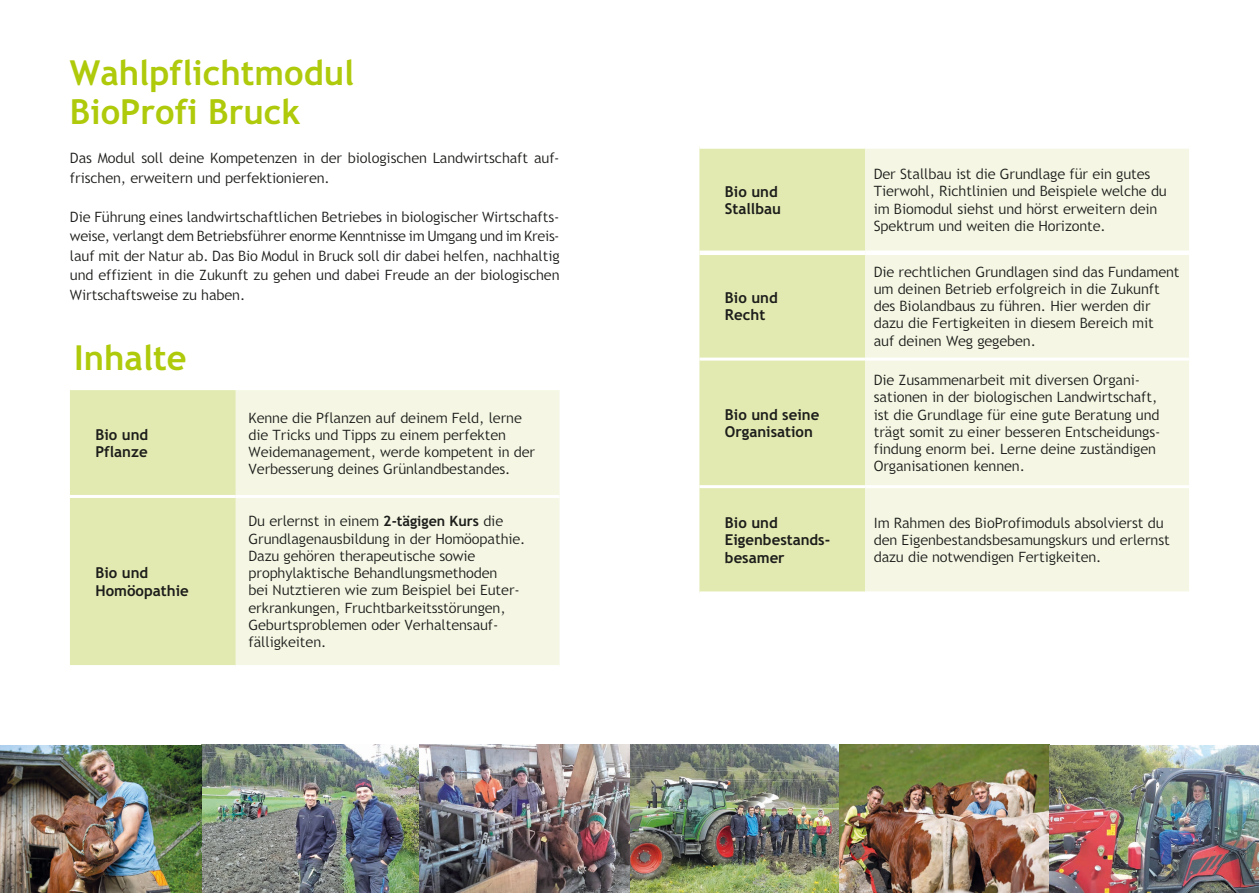
<style>
.page{position:relative;width:1259px;height:893px;background:#fff}
.page>*{position:absolute;margin:0;border:0;box-sizing:border-box;transform-origin:0 0}
.Titel_23_26{font:700 34.5px "Trebuchet SBG2";color:#afca0b}
.FT_light_9_5_11_5_li{font:700 15px/17.2px "Trebuchet SBG2";color:#1d1d1b}
.FT_light_9_5_11_5_li-2{font:300 14.25px/17.2px "Trebuchet SBG2";color:#1d1d1b}
.FT_light_9_5_11_5_Bl{font:300 14.25px/19.5px "Trebuchet SBG2";color:#1d1d1b}
.s1{font-weight:700}
</style>
<div class="page">
<img style="left:0;top:744px;width:1259px;height:149px">
<div style="left:70px;top:390px;width:166px;height:275px;background:#e2eab1"></div>
<div style="left:236px;top:390px;width:323px;height:275px;background:#f5f7e4"></div>
<hr style="left:70px;top:495px;width:166px;height:3px;background:#fff">
<hr style="left:236px;top:495px;width:323px;height:3px;background:#fff">
<div style="left:699px;top:149px;width:166px;height:442px;background:#e2eab1"></div>
<div style="left:865px;top:149px;width:324px;height:442px;background:#f5f7e4"></div>
<hr style="left:699px;top:358px;width:166px;height:3px;background:#fff">
<hr style="left:865px;top:358px;width:324px;height:3px;background:#fff">
<hr style="left:699px;top:485px;width:166px;height:3px;background:#fff">
<hr style="left:865px;top:485px;width:324px;height:3px;background:#fff">
<hr style="left:699px;top:251px;width:166px;height:4px;background:#fff">
<hr style="left:865px;top:251px;width:324px;height:4px;background:#fff">
<p class="Titel_23_26" style="left:70px;top:52px;width:286px">Wahlpflichtmodul</p>
<p class="Titel_23_26" style="left:70px;top:91px;width:232px">BioProfi Bruck</p>
<p class="FT_light_9_5_11_5_Bl" style="left:70px;top:149px;width:491px">Das Modul soll deine Kompetenzen in der biologischen Landwirtschaft auf&shy;frischen, erweitern und perfektionieren.</p>
<p class="FT_light_9_5_11_5_Bl" style="left:70px;top:207px;width:491px;text-align:justify">Die Führung eines landwirtschaftlichen Betriebes in biologischer Wirtschafts&shy;weise, verlangt dem Betriebsführer enorme Kenntnisse im Umgang und im Kreis&shy;lauf mit der Natur ab. Das Bio Modul in Bruck soll dir dabei helfen, nachhaltig und effizient in die Zukunft zu gehen und dabei Freude an der biologischen Wirtschaftsweise zu haben.</p>
<p class="Titel_23_26" style="left:74px;top:336px;width:114px">Inhalte</p>
<p class="FT_light_9_5_11_5_li" style="left:95px;top:426px;width:54px">Bio und<br>Pflanze</p>
<p class="FT_light_9_5_11_5_li" style="left:95px;top:564px;width:95px">Bio und<br>Homöopathie</p>
<p class="FT_light_9_5_11_5_li-2" style="left:248px;top:409px;width:288px">Kenne die Pflanzen auf deinem Feld, lerne die Tricks und Tipps zu einem perfekten Weidemanagement, werde kompetent in der Verbesserung deines Grünlandbestandes.</p>
<p class="FT_light_9_5_11_5_li-2" style="left:248px;top:513px;width:278px">Du erlernst in einem <span class="s1">2-tägigen Kurs</span> die Grundlagenausbildung in der Homöopathie.<br>Dazu gehören therapeutische sowie prophylaktische Behandlungsmethoden<br>bei Nutztieren wie zum Beispiel bei Euter&shy;erkrankungen, Fruchtbarkeitsstörungen, Geburtsproblemen oder Verhaltensauf&shy;fälligkeiten.</p>
<p class="FT_light_9_5_11_5_li" style="left:725px;top:183px;width:58px">Bio und<br>Stallbau</p>
<p class="FT_light_9_5_11_5_li" style="left:725px;top:289px;width:54px">Bio und<br>Recht</p>
<p class="FT_light_9_5_11_5_li" style="left:725px;top:406px;width:96px">Bio und seine<br>Organisation</p>
<p class="FT_light_9_5_11_5_li-2" style="left:874px;top:165px;width:294px">Der Stallbau ist die Grundlage für ein gutes Tierwohl, Richtlinien und Beispiele welche du im Biomodul siehst und hörst erweitern dein Spektrum und weiten die Horizonte.</p>
<p class="FT_light_9_5_11_5_li-2" style="left:874px;top:263px;width:307px">Die rechtlichen Grundlagen sind das Fundament um deinen Betrieb erfolgreich in die Zukunft des Biolandbaus zu führen. Hier werden dir dazu die Fertigkeiten in diesem Bereich mit<br>auf deinen Weg gegeben.</p>
<p class="FT_light_9_5_11_5_li-2" style="left:874px;top:371px;width:288px">Die Zusammenarbeit mit diversen Organi&shy;sationen in der biologischen Landwirtschaft, ist die Grundlage für eine gute Beratung und trägt somit zu einer besseren Entscheidungs&shy;findung enorm bei. Lerne deine zuständigen Organisationen kennen.</p>
<p class="FT_light_9_5_11_5_li" style="left:725px;top:514px;width:107px">Bio und<br>Eigenbestands&shy;besamer</p>
<p class="FT_light_9_5_11_5_li-2" style="left:874px;top:514px;width:297px">Im Rahmen des BioProfimoduls absolvierst du den Eigenbestandsbesamungskurs und erlernst dazu die notwendigen Fertigkeiten.</p>
</div>
